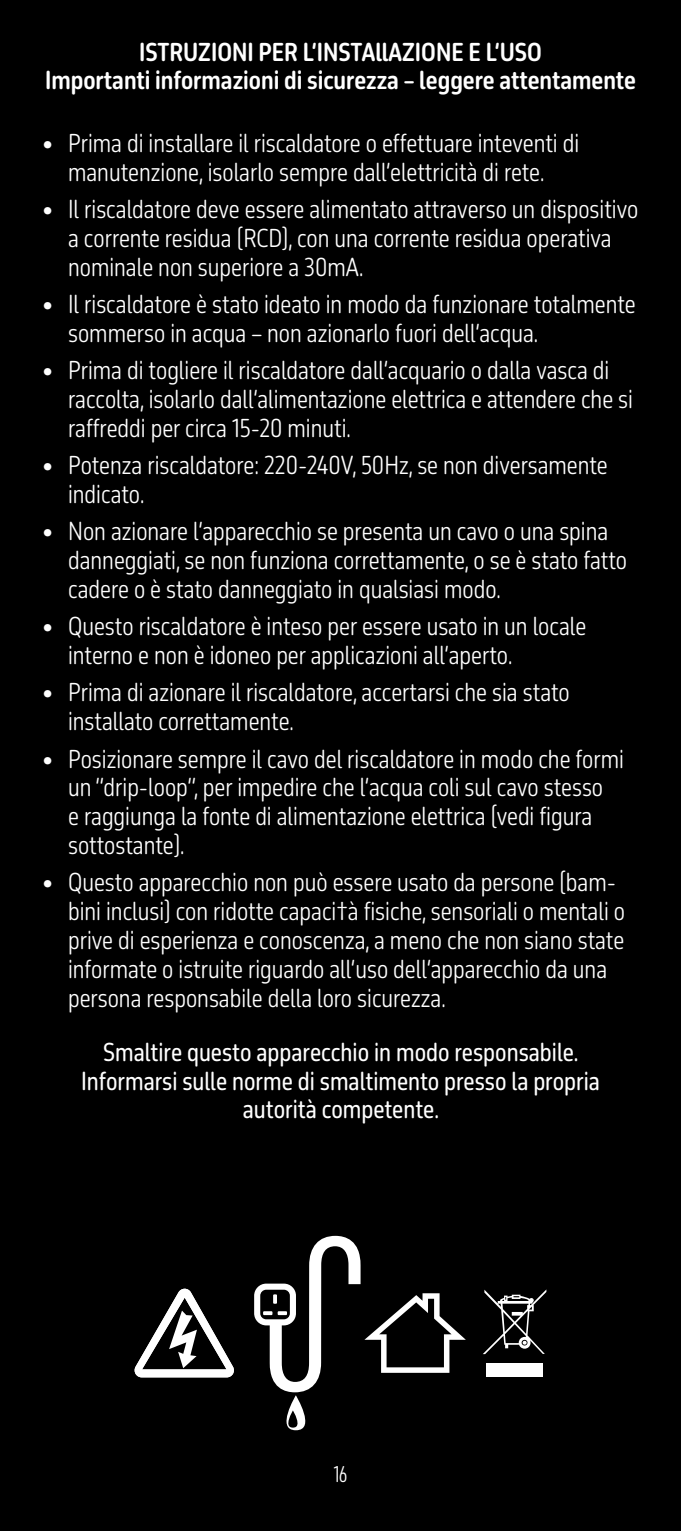
<style>
.page{position:relative;width:681px;height:1531px;background:#fff}
.page>*{position:absolute;margin:0;border:0;box-sizing:border-box;transform-origin:0 0}
.t1{font:300 24px/28.8px "October Cond Std";color:#fff}
.t2{font:24px/28.8px "October Cond Std";color:#fff;text-align:center}
.t3{font:24px/28.8px "October Cond Std Bld";color:#fff;text-align:center}
.t4{font:300 21px "October Comp Std";color:#fff}
</style>
<div class="page">
<div style="left:0;top:0;width:680px;height:1531px;background:#000"></div>
<svg style="left:483px;top:1289px;width:63px;height:65px"></svg>
<div style="left:486px;top:1363px;width:56px;height:13px;background:#fff"></div>
<svg style="left:134px;top:1288px;width:100px;height:89px"></svg>
<svg style="left:254px;top:1236px;width:211px;height:194px"></svg>
<p class="t3" style="left:45px;top:37px;width:592px">ISTRUZIONI PER L’INSTAllAZIONE E L’USO<br>Importanti informazioni di sicurezza – leggere attentamente</p>
<p class="t1" style="left:43px;top:129px;width:538px;text-align:center">• Prima di installare il riscaldatore o effettuare inteventi di manutenzione, isolarlo sempre dall’elettricità di rete.</p>
<p class="t1" style="left:68px;top:195px;width:571px;text-indent:-26px">• Il riscaldatore deve essere alimentato attraverso un dispositivo a corrente residua (RCD), con una corrente residua operativa nominale non superiore a 30mA.</p>
<p class="t1" style="left:68px;top:290px;width:569px;text-indent:-26px">• Il riscaldatore è stato ideato in modo da funzionare totalmente sommerso in acqua – non azionarlo fuori dell’acqua.</p>
<p class="t1" style="left:68px;top:356px;width:566px;text-indent:-26px">• Prima di togliere il riscaldatore dall’acquario o dalla vasca di raccolta, isolarlo dall’alimentazione elettrica e attendere che si raffreddi per circa 15-20 minuti.</p>
<p class="t1" style="left:68px;top:451px;width:541px;text-indent:-26px">• Potenza riscaldatore: 220-240V, 50Hz, se non diversamente indicato.</p>
<p class="t1" style="left:68px;top:517px;width:560px;text-indent:-26px">• Non azionare l’apparecchio se presenta un cavo o una spina danneggiati, se non funziona correttamente, o se è stato fatto cadere o è stato danneggiato in qualsiasi modo.</p>
<p class="t1" style="left:68px;top:612px;width:519px;text-indent:-26px">• Questo riscaldatore è inteso per essere usato in un locale interno e non è idoneo per applicazioni all’aperto.</p>
<p class="t1" style="left:68px;top:678px;width:503px;text-indent:-26px">• Prima di azionare il riscaldatore, accertarsi che sia stato installato correttamente.</p>
<p class="t1" style="left:68px;top:744px;width:557px;text-indent:-26px">• Posizionare sempre il cavo del riscaldatore in modo che formi un “drip-loop”, per impedire che l’acqua coli sul cavo stesso<br>e raggiunga la fonte di alimentazione elettrica (vedi figura sottostante).</p>
<p class="t1" style="left:68px;top:868px;width:558px;text-indent:-26px">• Questo apparecchio non può essere usato da persone (bam&shy;bini inclusi) con ridotte capaci†à fisiche, sensoriali o mentali o prive di esperienza e conoscenza, a meno che non siano state informate o istruite riguardo all’uso dell’apparecchio da una persona responsabile della loro sicurezza.</p>
<p class="t2" style="left:81px;top:1037px;width:520px">Smaltire questo apparecchio in modo responsabile.<br>Informarsi sulle norme di smaltimento presso la propria autorità competente.</p>
<p class="t4" style="left:333px;top:1461px;width:15px">16</p>
</div>
